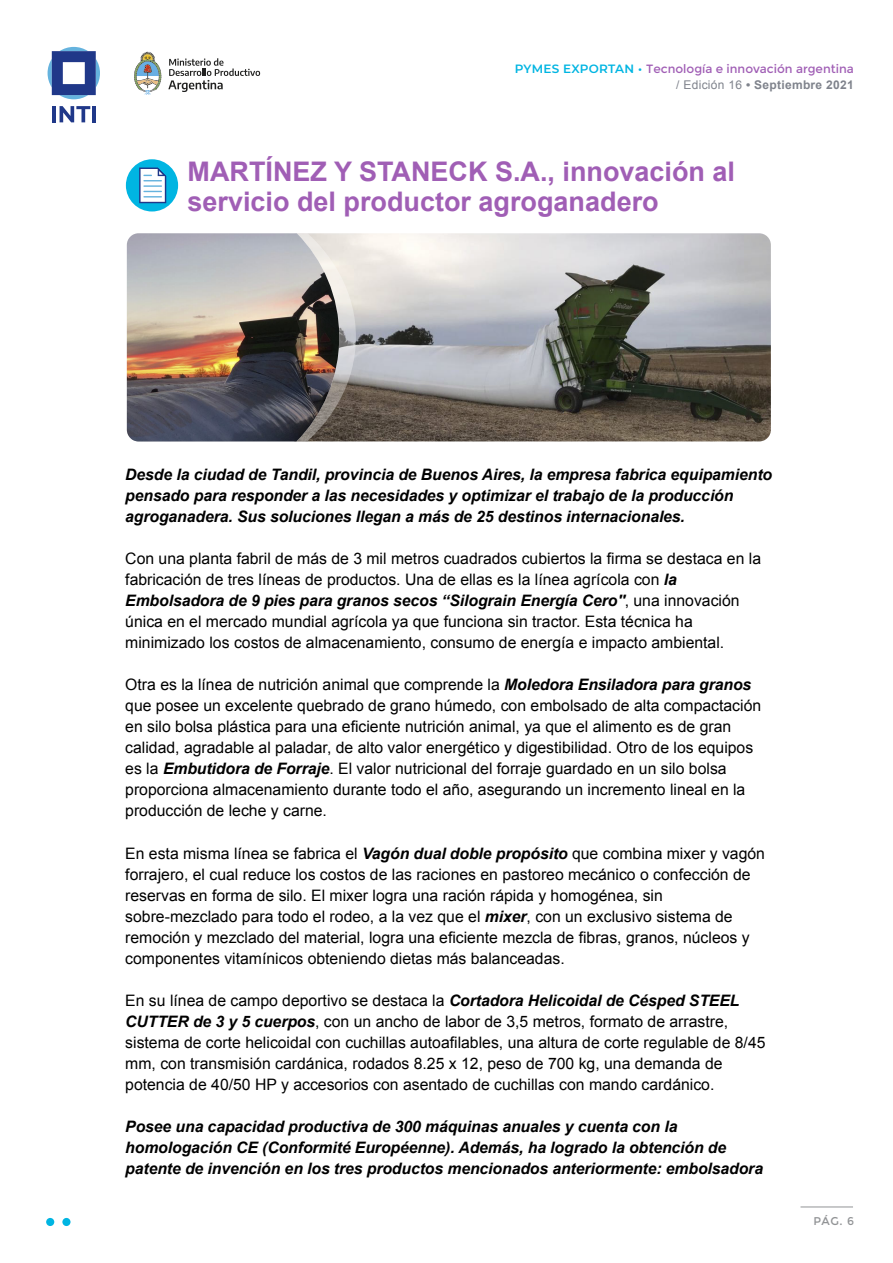
<style>
.page{position:relative;width:893px;height:1263px;background:#fff}
.page>*{position:absolute;margin:0;border:0;box-sizing:border-box;transform-origin:0 0}
.t1{font:700 27px/30.2px "Arial";color:#a05eb5}
.t2{font:15.75px/21px "Arial";color:#000}
.t3{font:italic 700 15.75px/21px "Arial";letter-spacing:-.005em;color:#000}
.t4{font:12px "Montserrat";color:#a05eb5}
.t5{font:700 12px "Arial";letter-spacing:.025em;color:#7f838c}
.t6{font:11.25px "Montserrat";color:#929496}
.s1{font-weight:600;color:#00b5e2}
.s2{font-weight:400}
.s3{font-weight:700;font-style:italic}
</style>
<div class="page">
<svg style="left:48px;top:47px;width:52px;height:52px"></svg>
<hr style="left:52px;top:106px;width:4px;height:16px;background:#203889">
<svg style="left:60px;top:106px;width:30px;height:16px"></svg>
<hr style="left:93px;top:106px;width:3px;height:16px;background:#203889">
<svg style="left:134px;top:52px;width:27px;height:43px"></svg>
<svg style="left:168px;top:58px;width:92px;height:34px"></svg>
<div style="left:46px;top:1218px;width:8px;height:8px;background:#00b5e2;border-radius:50%"></div>
<div style="left:62px;top:1218px;width:9px;height:8px;background:#00b5e2;border-radius:50%"></div>
<hr style="left:800px;top:1207px;width:53px;height:1px;background:#929496">
<img style="left:356px;top:233px;width:415px;height:208px">
<svg style="left:339px;top:233px;width:17px;height:208px;background:#b6b1ad"></svg>
<img style="left:127px;top:233px;width:212px;height:208px">
<div style="left:126px;top:159px;width:52px;height:52px;background:#00b5e2;border-radius:50%"></div>
<svg style="left:139px;top:168px;width:27px;height:35px"></svg>
<p class="t4" style="left:515px;top:62px;width:341px"><span class="s1">PYMES EXPORTAN •</span> Tecnología e innovación argentina</p>
<p class="t5" style="left:676px;top:77px;width:179px"><span class="s2">/ Edición 16</span> • Septiembre 2021</p>
<h1 class="t1" style="left:188px;top:158px;width:549px">MARTÍNEZ Y STANECK S.A., innovación al servicio del productor agroganadero</h1>
<p class="t3" style="left:125px;top:464px;width:648px">Desde la ciudad de Tandil, provincia de Buenos Aires, la empresa fabrica equipamiento pensado para responder a las necesidades y optimizar el trabajo de la producción agroganadera. Sus soluciones llegan a más de 25 destinos internacionales.</p>
<p class="t2" style="left:125px;top:548px;width:637px">Con una planta fabril de más de 3 mil metros cuadrados cubiertos la firma se destaca en la fabricación de tres líneas de productos. Una de ellas es la línea agrícola con <span class="s3">la Embolsadora de 9 pies para granos secos “Silograin Energía Cero''</span>, una innovación única en el mercado mundial agrícola ya que funciona sin tractor. Esta técnica ha minimizado los costos de almacenamiento, consumo de energía e impacto ambiental.</p>
<p class="t2" style="left:125px;top:674px;width:637px">Otra es la línea de nutrición animal que comprende la <span class="s3">Moledora Ensiladora para granos </span>que posee un excelente quebrado de grano húmedo, con embolsado de alta compactación en silo bolsa plástica para una eficiente nutrición animal, ya que el alimento es de gran calidad, agradable al paladar, de alto valor energético y digestibilidad. Otro de los equipos es la <span class="s3">Embutidora de Forraje</span>. El valor nutricional del forraje guardado en un silo bolsa proporciona almacenamiento durante todo el año, asegurando un incremento lineal en la producción de leche y carne.</p>
<p class="t2" style="left:125px;top:843px;width:641px">En esta misma línea se fabrica el <span class="s3">Vagón dual doble propósito</span> que combina mixer y vagón forrajero, el cual reduce los costos de las raciones en pastoreo mecánico o confección de reservas en forma de silo. El mixer logra una ración rápida y homogénea, sin sobre-mezclado para todo el rodeo, a la vez que el <span class="s3">mixer</span>, con un exclusivo sistema de remoción y mezclado del material, logra una eficiente mezcla de fibras, granos, núcleos y componentes vitamínicos obteniendo dietas más balanceadas.</p>
<p class="t2" style="left:125px;top:990px;width:642px">En su línea de campo deportivo se destaca la <span class="s3">Cortadora Helicoidal de Césped STEEL CUTTER de 3 y 5 cuerpos</span>, con un ancho de labor de 3,5 metros, formato de arrastre, sistema de corte helicoidal con cuchillas autoafilables, una altura de corte regulable de 8/45 mm, con transmisión cardánica, rodados 8.25 x 12, peso de 700 kg, una demanda de potencia de 40/50 HP y accesorios con asentado de cuchillas con mando cardánico.</p>
<p class="t3" style="left:125px;top:1116px;width:639px">Posee una capacidad productiva de 300 máquinas anuales y cuenta con la homologación CE (Conformité Européenne). Además, ha logrado la obtención de patente de invención en los tres productos mencionados anteriormente: embolsadora</p>
<p class="t6" style="left:813px;top:1215px;width:42px">PÁG. 6</p>
</div>
